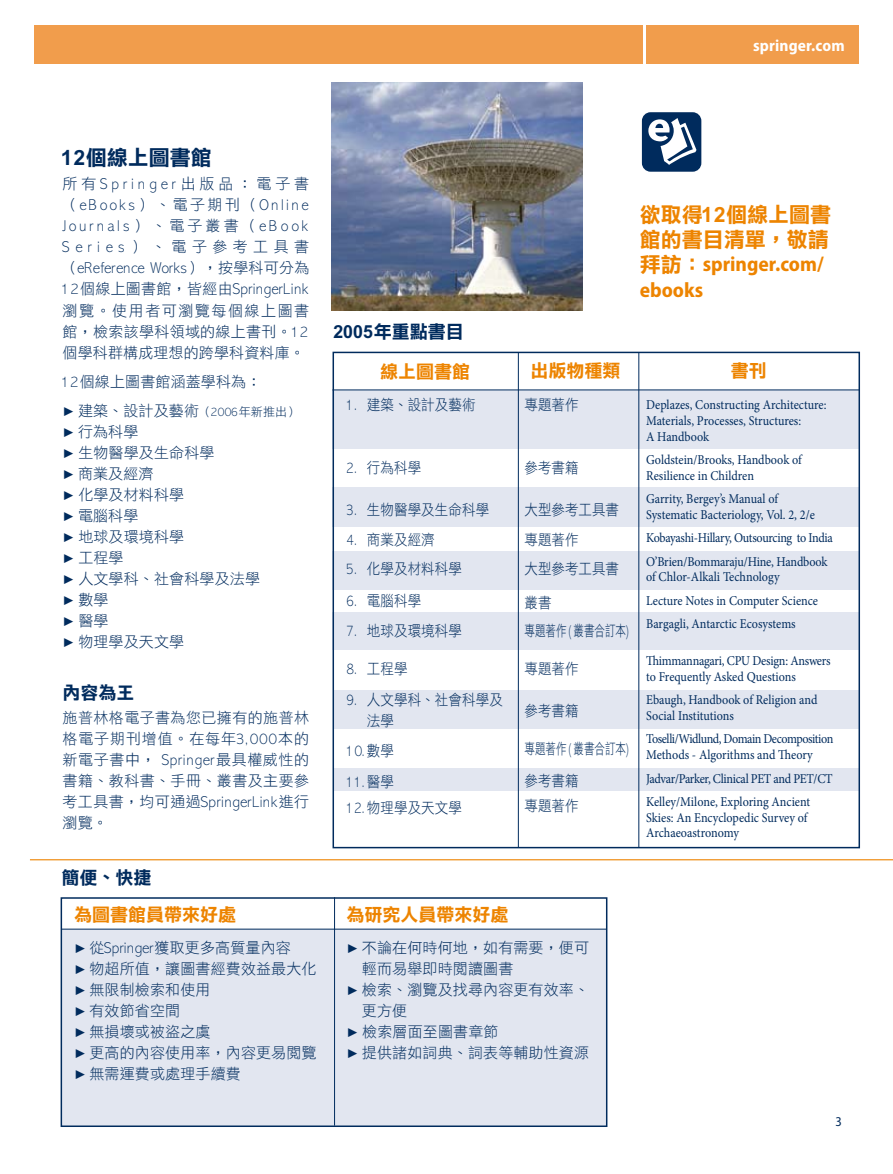
<style>
.page{position:relative;width:893px;height:1174px;background:#fff}
.page>*{position:absolute;margin:0;border:0;box-sizing:border-box;transform-origin:0 0}
.t1{font:700 semi-condensed 21px/25.2px "Myriad Pro";color:#ed8400}
.t2{font:21px/25.2px "DF Li Hei Bd HK BF";color:#ed8400}
.t3{font:21px "DF Li Hei Bd HK BF";color:#002b5d}
.t4{font:18px "DF Li Hei Bd HK BF";color:#ed8400}
.t5{font:18px "DF Li Hei Bd HK BF";color:#002b5d}
.t6{font:700 semi-condensed 16.5px "Myriad Pro";letter-spacing:.01em;color:#fff}
.t7{font:15px/21px "DF Li Hei Lt HK BF";letter-spacing:.01em;color:#002b5d}
.t8{font:15px/29.5px "DF Li Hei Lt HK BF";letter-spacing:.01em;color:#002b5d;scale:.9 1}
.t9{font:15px/31.7px "DF Li Hei Lt HK BF";letter-spacing:.01em;color:#002b5d;scale:.7 1}
.t10{font:13.5px/15.8px "Minion Pro";letter-spacing:-.005em;color:#002b5d;scale:.9 1}
.t11{font:13.5px/15.8px "Minion Pro";letter-spacing:-.03em;color:#002b5d;scale:.9 1}
.t12{font:semi-condensed 13.5px "Myriad Pro";color:#002b5d}
.t13{font:12px "DF Li Hei Lt HK BF";letter-spacing:.01em;color:#002b5d}
.s1{font-family:"S Buttons";font-size:15px}
.s2{font-size:15px}
.s3{font-family:"S Buttons"}
.s4{font-family:"DF Li Hei Bd HK BF";font-weight:400;font-stretch:normal}
</style>
<div class="page">
<div style="left:333px;top:612px;width:526px;height:38px;background:#e2e6f0"></div>
<div style="left:333px;top:768px;width:527px;height:23px;background:#e2e6f0"></div>
<div style="left:332px;top:390px;width:527px;height:58px;background:#e2e6f0"></div>
<div style="left:333px;top:487px;width:526px;height:39px;background:#e2e6f0"></div>
<div style="left:332px;top:551px;width:527px;height:38px;background:#e2e6f0"></div>
<div style="left:333px;top:690px;width:527px;height:38px;background:#e2e6f0"></div>
<div style="left:34px;top:26px;width:608px;height:38px;background:#f19d4c"></div>
<div style="left:646px;top:26px;width:213px;height:38px;background:#f19d4c"></div>
<div style="left:61px;top:929px;width:546px;height:196px;background:#e2e6f0"></div>
<div style="left:61px;top:897px;width:546px;height:230px;border:2px solid #002b5d"></div>
<hr style="left:61px;top:928px;width:546px;height:1px;background:#002b5d">
<hr style="left:334px;top:897px;width:1px;height:228px;background:#002b5d">
<div style="left:333px;top:352px;width:527px;height:496px;border:2px solid #002b5d"></div>
<hr style="left:332px;top:389px;width:528px;height:1px;background:#002b5d">
<hr style="left:518px;top:352px;width:1px;height:495px;background:#002b5d">
<hr style="left:638px;top:352px;width:1px;height:495px;background:#002b5d">
<img style="left:332px;top:82px;width:251px;height:228px">
<svg style="left:642px;top:112px;width:59px;height:60px"></svg>
<hr style="left:30px;top:859px;width:863px;height:1px;background:#ed8400">
<p class="t6" style="left:753px;top:37px;width:93px">springer.com</p>
<h1 class="t3" style="left:63px;top:147px;width:151px">12個線上圖書館</h1>
<p class="t7" style="left:63px;top:174px;width:248px;text-align:justify">所有Springer出版品：電子書（eBooks）、電子期刊（Online Journals）、電子叢書（eBook Series）、電子參考工具書（eReference Works），按學科可分為12個線上圖書館，皆經由SpringerLink瀏覽。使用者可瀏覽每個線上圖書館，檢索該學科領域的線上書刊。12個學科群構成理想的跨學科資料庫。</p>
<p class="t7" style="left:63px;top:372px;width:200px">12個線上圖書館涵蓋學科為：</p>
<p class="t13" style="left:63px;top:406px;width:238px"><span class="s1">7</span> <span class="s2">建築、設計及藝術</span>（2006年新推出）</p>
<p class="t7" style="left:63px;top:422px;width:199px"><span class="s3">7</span> 行為科學<br><span class="s3">7</span> 生物醫學及生命科學<br><span class="s3">7</span> 商業及經濟<br><span class="s3">7</span> 化學及材料科學<br><span class="s3">7</span> 電腦科學<br><span class="s3">7</span> 地球及環境科學<br><span class="s3">7</span> 工程學<br><span class="s3">7</span> 人文學科、社會科學及法學<br><span class="s3">7</span> 數學<br><span class="s3">7</span> 醫學<br><span class="s3">7</span> 物理學及天文學</p>
<h2 class="t5" style="left:63px;top:683px;width:73px">內容為王</h2>
<p class="t7" style="left:63px;top:707px;width:248px;text-align:justify">施普林格電子書為您已擁有的施普林格電子期刊增值。在每年3,000本的新電子書中， Springer最具權威性的書籍、教科書、手冊、叢書及主要參考工具書，均可通過SpringerLink進行瀏覽。</p>
<h2 class="t5" style="left:61px;top:868px;width:91px">簡便、快捷</h2>
<h2 class="t4" style="left:74px;top:905px;width:163px">為圖書館員帶來好處</h2>
<p class="t7" style="left:74px;top:937px;width:244px"><span class="s3">7</span> 從Springer獲取更多高質量內容<br><span class="s3">7</span> 物超所值，讓圖書經費效益最大化<br><span class="s3">7</span> 無限制檢索和使用<br><span class="s3">7</span> 有效節省空間<br><span class="s3">7</span> 無損壞或被盜之虞<br><span class="s3">7</span> 更高的內容使用率，內容更易閱覽<br><span class="s3">7</span> 無需運費或處理手續費</p>
<h2 class="t5" style="left:334px;top:323px;width:132px">2005年重點書目</h2>
<h1 class="t2" style="left:640px;top:202px;width:193px">欲取得12個線上圖書館的書目清單，敬請</h1>
<h1 class="t1" style="left:640px;top:252px;width:185px"><span class="s4">拜訪：</span>springer.com/ ebooks</h1>
<h2 class="t4" style="left:380px;top:362px;width:91px">線上圖書館</h2>
<h2 class="t4" style="left:530px;top:361px;width:91px">出版物種類</h2>
<h2 class="t4" style="left:731px;top:362px;width:37px">書刊</h2>
<p class="t8" style="left:347px;top:391px;width:144px">1. 建築、設計及藝術</p>
<p class="t8" style="left:347px;top:454px;width:84px">2. 行為科學</p>
<p class="t8" style="left:347px;top:496px;width:159px">3. 生物醫學及生命科學</p>
<p class="t8" style="left:347px;top:525px;width:99px">4. 商業及經濟</p>
<p class="t8" style="left:347px;top:555px;width:129px">5. 化學及材料科學</p>
<p class="t8" style="left:347px;top:587px;width:84px">6. 電腦科學</p>
<p class="t8" style="left:347px;top:616px;width:129px">7. 地球及環境科學</p>
<p class="t8" style="left:347px;top:654px;width:68px">8. 工程學</p>
<p class="t8" style="left:367px;top:690px;width:153px;line-height:21px;text-indent:-19px">9. 人文學科、社會科學及法學</p>
<p class="t8" style="left:347px;top:735px;width:53px;line-height:31.7px">10.數學<br>11.醫學</p>
<p class="t8" style="left:347px;top:793px;width:129px">12.物理學及天文學</p>
<p class="t8" style="left:525px;top:391px;width:61px">專題著作</p>
<p class="t8" style="left:525px;top:454px;width:61px">參考書籍</p>
<p class="t8" style="left:525px;top:496px;width:106px">大型參考工具書專題著作<br>大型參考工具書</p>
<p class="t8" style="left:525px;top:590px;width:119px;line-height:27.5px">叢書<br>專題著作 (叢書合訂本)</p>
<p class="t8" style="left:525px;top:654px;width:61px">專題著作</p>
<p class="t8" style="left:525px;top:696px;width:61px">參考書籍</p>
<p class="t9" style="left:525px;top:733px;width:153px">專題著作 (叢書合訂本)參考書籍</p>
<p class="t8" style="left:525px;top:791px;width:61px">專題著作</p>
<p class="t10" style="left:646px;top:397px;width:202px">Deplazes, Constructing Architecture:<br>Materials, Processes, Structures:<br>A Handbook</p>
<p class="t10" style="left:646px;top:452px;width:174px">Goldstein/Brooks, Handbook of<br>Resilience in Children</p>
<p class="t10" style="left:646px;top:491px;width:189px">Garrity, Bergey’s Manual of<br>Systematic Bacteriology, Vol. 2, 2/e</p>
<p class="t10" style="left:646px;top:526px;width:209px;line-height:23.2px">Kobayashi-Hillary, Outsourcing to India<br>O’Brien/Bommaraju/Hine, Handbook</p>
<p class="t10" style="left:646px;top:565px;width:192px;line-height:23.2px">of Chlor-Alkali Technology<br>Lecture Notes in Computer Science<br>Bargagli, Antarctic Ecosystems</p>
<p class="t10" style="left:646px;top:653px;width:206px">Thimmannagari, CPU Design: Answers to Frequently Asked Questions</p>
<p class="t10" style="left:646px;top:692px;width:192px">Ebaugh, Handbook of Religion and<br>Social Institutions</p>
<p class="t11" style="left:646px;top:731px;width:210px">Toselli/Widlund, Domain Decomposition<br>Methods - Algorithms and Theory</p>
<p class="t10" style="left:646px;top:766px;width:209px;line-height:23.2px">Jadvar/Parker, Clinical PET and PET/CT<br>Kelley/Milone, Exploring Ancient</p>
<p class="t10" style="left:646px;top:809px;width:181px">Skies: An Encyclopedic Survey of<br>Archaeoastronomy</p>
<h2 class="t4" style="left:347px;top:905px;width:164px">為研究人員帶來好處</h2>
<p class="t7" style="left:347px;top:937px;width:244px"><span class="s3">7</span> 不論在何時何地，如有需要，便可</p>
<p class="t7" style="left:362px;top:958px;width:153px">輕而易舉即時閱讀圖書</p>
<p class="t7" style="left:347px;top:979px;width:244px"><span class="s3">7</span> 檢索、瀏覽及找尋內容更有效率、</p>
<p class="t7" style="left:362px;top:1000px;width:47px">更方便</p>
<p class="t7" style="left:347px;top:1021px;width:153px"><span class="s3">7</span> 檢索層面至圖書章節</p>
<p class="t7" style="left:347px;top:1042px;width:244px"><span class="s3">7</span> 提供諸如詞典、詞表等輔助性資源</p>
<p class="t12" style="left:835px;top:1113px;width:8px">3</p>
</div>
